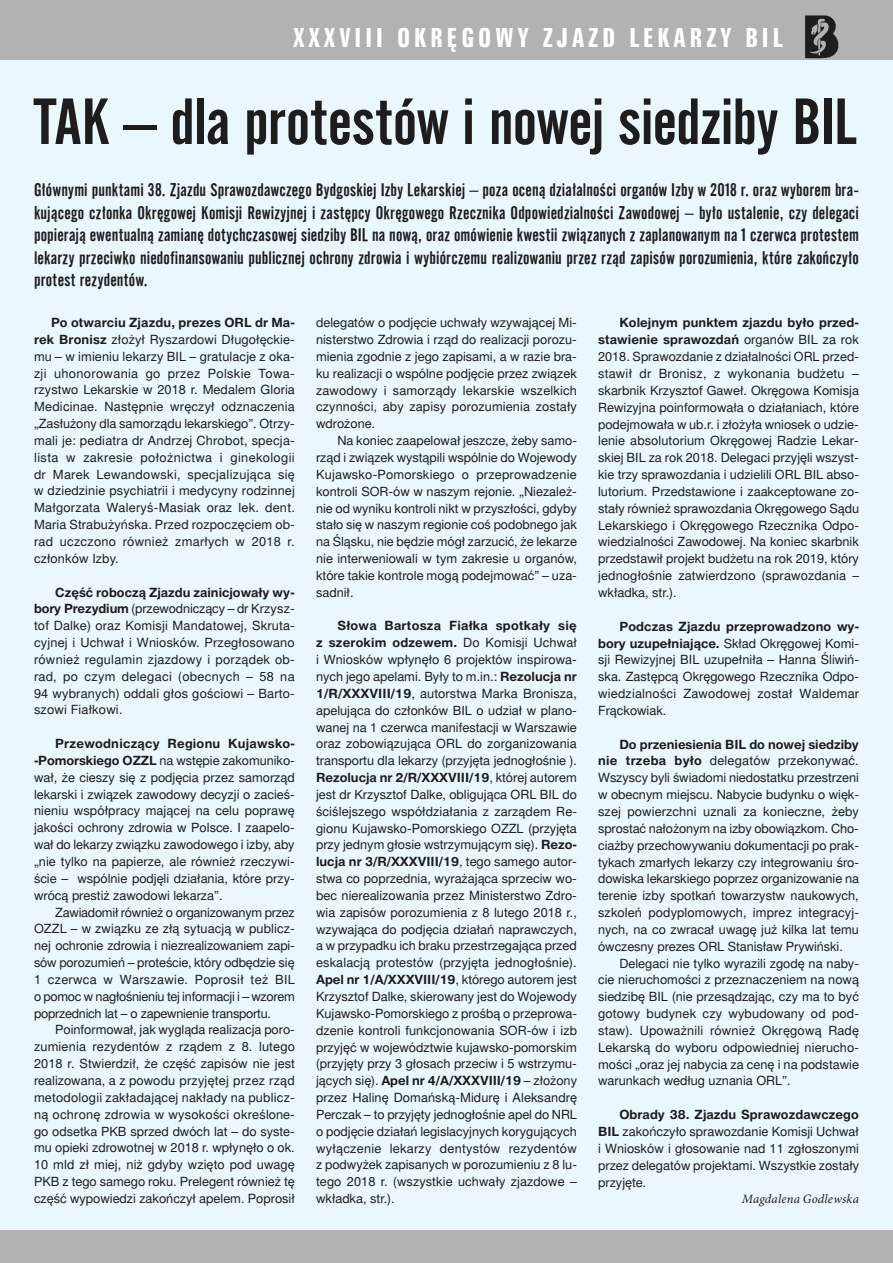
<style>
.page{position:relative;width:893px;height:1263px;background:#fff}
.page>*{position:absolute;margin:0;border:0;box-sizing:border-box;transform-origin:0 0}
.t1{font:64.5px "Alternate Gothic No 2 EU Normal";letter-spacing:-.005em;color:#1d1d1b;scale:1.05 1}
.t2{font:24px "Zurich Bd X Cn PL";letter-spacing:.17em;color:#fff}
.t3{font:18px/22.5px "Alternate Gothic No 2 EU Normal";letter-spacing:.015em;color:#1d1d1b;text-align:justify}
.t4{font:12.75px/16.8px "Switzer EFN";color:#1d1d1b;text-align:justify}
.t5{font:italic 12.75px "Minion Pro";letter-spacing:.015em;color:#1d1d1b}
.s1{font-weight:700}
</style>
<div class="page">
<div style="left:0;top:1224px;width:893px;height:39px;background:#b2b2b2"></div>
<div style="left:0;top:51px;width:893px;height:1179px;background:#ebf7fe"></div>
<div style="left:0;top:0;width:893px;height:60px;background:#b2b2b2"></div>
<img style="left:805px;top:15px;width:34px;height:43px">
<h2 class="t2" style="left:293px;top:22px;width:491px">XXXVIII OKRĘGOWY ZJAZD LEKARZY BI L</h2>
<h1 class="t1" style="left:34px;top:86px;width:785px">Tak – dla protestów i nowej siedziby BIL</h1>
<p class="t3" style="left:34px;top:179px;width:826px">Głównymi punktami 38. Zjazdu Sprawozdawczego Bydgoskiej Izby Lekarskiej – poza oceną działalności organów Izby w 2018 r. oraz wyborem bra&shy;kującego członka Okręgowej Komisji Rewizyjnej i zastępcy Okręgowego Rzecznika Odpowiedzialności Zawodowej – było ustalenie, czy delegaci popierają ewentualną zamianę dotychczasowej siedziby BIL na nową, oraz omówienie kwestii związanych z zaplanowanym na 1 czerwca protestem lekarzy przeciwko niedofinansowaniu publicznej ochrony zdrowia i wybiórczemu realizowaniu przez rząd zapisów porozumienia, które zakończyło protest rezydentów.</p>
<p class="t4" style="left:34px;top:314px;width:262px;text-indent:17px"><span class="s1">Po otwarciu Zjazdu, prezes ORL dr Ma&shy;rek Bronisz</span> złożył Ryszardowi Długołęckie&shy;mu – w imieniu lekarzy BIL – gratulacje z oka&shy;zji uhonorowania go przez Polskie Towa&shy;rzystwo Lekarskie w 2018 r. Medalem Gloria Medicinae. Następnie wręczył odznaczenia „Zasłużony dla samorządu lekarskiego”. Otrzy&shy;mali je: pediatra dr Andrzej Chrobot, specja&shy;lista w zakresie położnictwa i ginekologii dr Marek Lewandowski, specjalizująca się w dziedzinie psychiatrii i medycyny rodzinnej Małgorzata Waleryś-Masiak oraz lek. dent.<br>Maria Strabużyńska. Przed rozpoczęciem ob&shy;rad uczczono również zmarłych w 2018 r. członków Izby.</p>
<p class="t4" style="left:34px;top:584px;width:262px;text-indent:21px"><span class="s1">Część roboczą Zjazdu zainicjowały wy&shy;bory Prezydium</span> (przewodniczący – dr Krzysz&shy;tof Dalke) oraz Komisji Mandatowej, Skruta&shy;cyjnej i Uchwał i Wniosków. Przegłosowano również regulamin zjazdowy i porządek ob&shy;rad, po czym delegaci (obecnych – 58 na 94 wybranych) oddali głos gościowi – Barto&shy;szowi Fiałkowi.</p>
<p class="t4" style="left:34px;top:735px;width:262px;text-indent:21px"><span class="s1">Przewodniczący Regionu Kujawsko--Pomorskiego OZZL</span> na wstępie zakomuniko&shy;wał, że cieszy się z podjęcia przez samorząd lekarski i związek zawodowy decyzji o zacieś&shy;nieniu współpracy mającej na celu poprawę jakości ochrony zdrowia w Polsce. I zaapelo&shy;wał do lekarzy związku zawodowego i izby, aby „nie tylko na papierze, ale również rzeczywi&shy;ście – wspólnie podjęli działania, które przy&shy;wrócą prestiż zawodowi lekarza”.</p>
<p class="t4" style="left:34px;top:904px;width:262px;text-indent:21px">Zawiadomił również o organizowanym przez OZZL – w związku ze złą sytuacją w publicz&shy;nej ochronie zdrowia i niezrealizowaniem zapi&shy;sów porozumień – proteście, który odbędzie się 1 czerwca w Warszawie. Poprosił też BIL o pomoc w nagłośnieniu tej informacji i – wzorem poprzednich lat – o zapewnienie transportu.</p>
<p class="t4" style="left:34px;top:1022px;width:262px;text-indent:21px">Poinformował, jak wygląda realizacja poro&shy;zumienia rezydentów z rządem z 8. lutego 2018 r. Stwierdził, że część zapisów nie jest realizowana, a z powodu przyjętej przez rząd metodologii zakładającej nakłady na publicz&shy;ną ochronę zdrowia w wysokości określone&shy;go odsetka PKB sprzed dwóch lat – do syste&shy;mu opieki zdrowotnej w 2018 r. wpłynęło o ok.<br>10 mld zł miej, niż gdyby wzięto pod uwagę PKB z tego samego roku. Prelegent również tę część wypowiedzi zakończył apelem. Poprosił</p>
<p class="t4" style="left:316px;top:315px;width:262px">delegatów o podjęcie uchwały wzywającej Mi&shy;nisterstwo Zdrowia i rząd do realizacji porozu&shy;mienia zgodnie z jego zapisami, a w razie bra&shy;ku realizacji o wspólne podjęcie przez związek zawodowy i samorządy lekarskie wszelkich czynności, aby zapisy porozumienia zostały wdrożone.</p>
<p class="t4" style="left:316px;top:432px;width:262px;text-indent:21px">Na koniec zaapelował jeszcze, żeby samo&shy;rząd i związek wystąpili wspólnie do Wojewody Kujawsko-Pomorskiego o przeprowadzenie kontroli SOR-ów w naszym rejonie. „Niezależ&shy;nie od wyniku kontroli nikt w przyszłości, gdyby stało się w naszym regionie coś podobnego jak na Śląsku, nie będzie mógł zarzucić, że lekarze nie interweniowali w tym zakresie u organów, które takie kontrole mogą podejmować” – uza&shy;sadnił.</p>
<p class="t4" style="left:316px;top:618px;width:262px;text-indent:21px"><span class="s1">Słowa Bartosza Fiałka spotkały się z szerokim odzewem.</span> Do Komisji Uchwał i Wniosków wpłynęło 6 projektów inspirowa&shy;nych jego apelami. Były to m.in.: <span class="s1">Rezolucja nr 1/R/XXXVIII/19</span>, autorstwa Marka Bronisza, apelująca do członków BIL o udział w plano&shy;wanej na 1 czerwca manifestacji w Warszawie oraz zobowiązująca ORL do zorganizowania transportu dla lekarzy (przyjęta jednogłośnie ).<br><span class="s1">Rezolucja nr 2/R/XXXVIII/19</span>, której autorem jest dr Krzysztof Dalke, obligująca ORL BIL do ściślejszego współdziałania z zarządem Re&shy;gionu Kujawsko-Pomorskiego OZZL (przyjęta przy jednym głosie wstrzymującym się). <span class="s1">Rezo&shy;lucja nr 3/R/XXXVIII/19</span>, tego samego autor&shy;stwa co poprzednia, wyrażająca sprzeciw wo&shy;bec nierealizowania przez Ministerstwo Zdro&shy;wia zapisów porozumienia z 8 lutego 2018 r., wzywająca do podjęcia działań naprawczych, a w przypadku ich braku przestrzegająca przed eskalacją protestów (przyjęta jednogłośnie).<br><span class="s1">Apel nr 1/A/XXXVIII/19</span>, którego autorem jest Krzysztof Dalke, skierowany jest do Wojewody Kujawsko-Pomorskiego z prośbą o przeprowa&shy;dzenie kontroli funkcjonowania SOR-ów i izb przyjęć w województwie kujawsko-pomorskim (przyjęty przy 3 głosach przeciw i 5 wstrzymu&shy;jących się). <span class="s1">Apel nr 4/A/XXXVIII/19</span> – złożony przez Halinę Domańską-Midurę i Aleksandrę Perczak – to przyjęty jednogłośnie apel do NRL o podjęcie działań legislacyjnych korygujących wyłączenie lekarzy dentystów rezydentów z podwyżek zapisanych w porozumieniu z 8 lu&shy;tego 2018 r. (wszystkie uchwały zjazdowe – wkładka, str.).</p>
<p class="t4" style="left:598px;top:315px;width:262px;text-indent:21px"><span class="s1">Kolejnym punktem zjazdu było przed&shy;stawienie sprawozdań</span> organów BIL za rok 2018. Sprawozdanie z działalności ORL przed&shy;stawił dr Bronisz, z wykonania budżetu – skarbnik Krzysztof Gaweł. Okręgowa Komisja Rewizyjna poinformowała o działaniach, które podejmowała w ub.r. i złożyła wniosek o udzie&shy;lenie absolutorium Okręgowej Radzie Lekar&shy;skiej BIL za rok 2018. Delegaci przyjęli wszyst&shy;kie trzy sprawozdania i udzielili ORL BIL abso&shy;lutorium. Przedstawione i zaakceptowane zo&shy;stały również sprawozdania Okręgowego Sądu Lekarskiego i Okręgowego Rzecznika Odpo&shy;wiedzialności Zawodowej. Na koniec skarbnik przedstawił projekt budżetu na rok 2019, który jednogłośnie zatwierdzono (sprawozdania – wkładka, str.).</p>
<p class="t4" style="left:598px;top:618px;width:262px;text-indent:21px"><span class="s1">Podczas Zjazdu przeprowadzono wy&shy;bory uzupełniające.</span> Skład Okręgowej Komi&shy;sji Rewizyjnej BIL uzupełniła – Hanna Śliwiń&shy;ska. Zastępcą Okręgowego Rzecznika Odpo&shy;wiedzialności Zawodowej został Waldemar Frąckowiak.</p>
<p class="t4" style="left:598px;top:736px;width:262px;text-indent:21px"><span class="s1">Do przeniesienia BIL do nowej siedziby nie trzeba było</span> delegatów przekonywać.<br>Wszyscy byli świadomi niedostatku przestrzeni w obecnym miejscu. Nabycie budynku o więk&shy;szej powierzchni uznali za konieczne, żeby sprostać nałożonym na izby obowiązkom. Cho&shy;ciażby przechowywaniu dokumentacji po prak&shy;tykach zmarłych lekarzy czy integrowaniu śro&shy;dowiska lekarskiego poprzez organizowanie na terenie izby spotkań towarzystw naukowych, szkoleń podyplomowych, imprez integracyj&shy;nych, na co zwracał uwagę już kilka lat temu ówczesny prezes ORL Stanisław Prywiński.</p>
<p class="t4" style="left:598px;top:955px;width:262px;text-indent:21px">Delegaci nie tylko wyrazili zgodę na naby&shy;cie nieruchomości z przeznaczeniem na nową siedzibę BIL (nie przesądzając, czy ma to być gotowy budynek czy wybudowany od pod&shy;staw). Upoważnili również Okręgową Radę Lekarską do wyboru odpowiedniej nierucho&shy;mości „oraz jej nabycia za cenę i na podstawie warunkach według uznania ORL”.</p>
<p class="t4" style="left:598px;top:1106px;width:262px;text-indent:21px"><span class="s1">Obrady 38. Zjazdu Sprawozdawczego BIL</span> zakończyło sprawozdanie Komisji Uchwał i Wniosków i głosowanie nad 11 zgłoszonymi przez delegatów projektami. Wszystkie zostały przyjęte.</p>
<p class="t5" style="left:742px;top:1190px;width:119px">Magdalena Godlewska</p>
</div>
